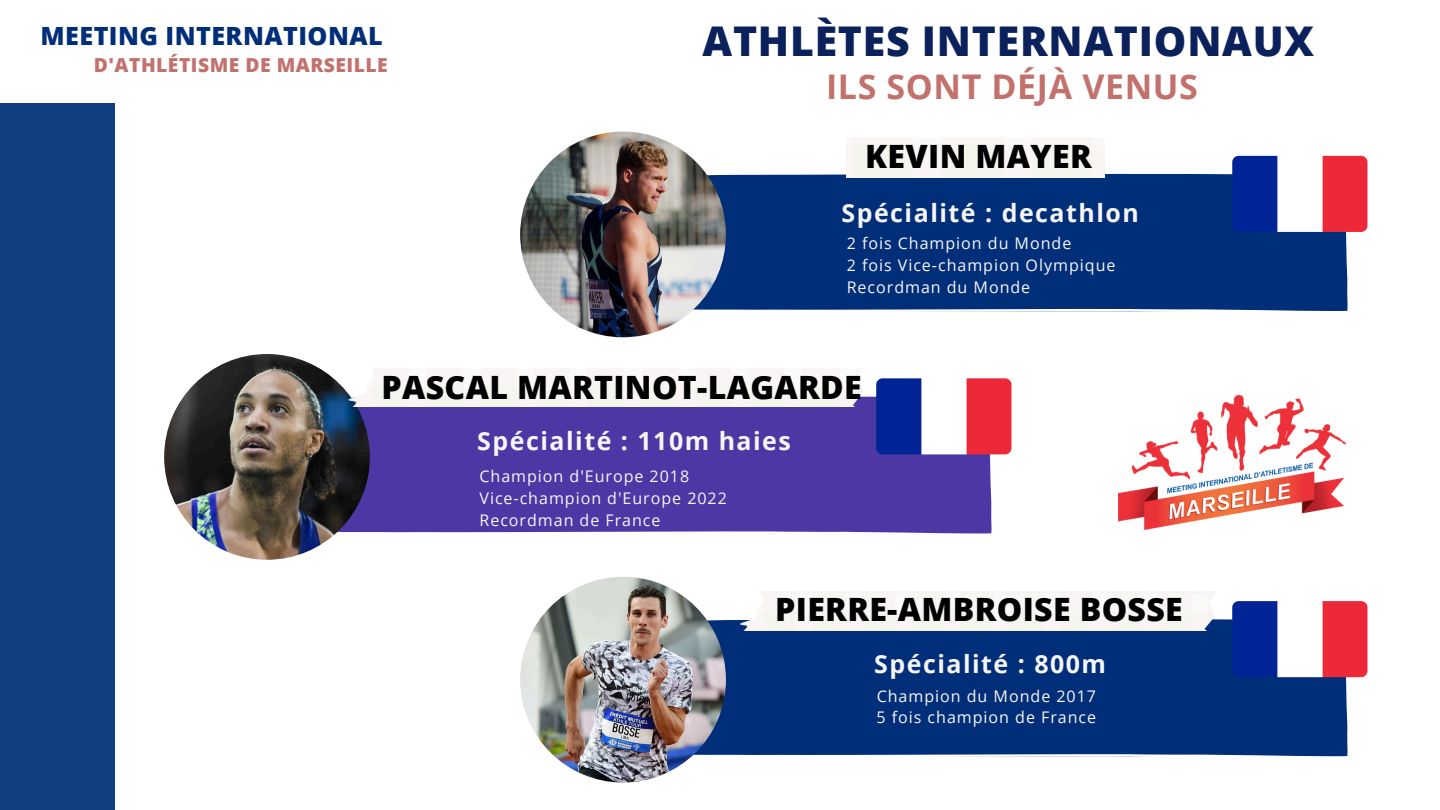
<style>
.page{position:relative;width:1440px;height:810px;background:#fff}
.page>*{position:absolute;margin:0;border:0;box-sizing:border-box;transform-origin:0 0}
.t1{font:800 41px "Open Sans";letter-spacing:.02em;color:#0b215b}
.t2{font:700 34px "Open Sans";letter-spacing:.02em;color:#c2716d}
.t3{font:800 32.1px "Open Sans";letter-spacing:.01em;color:#000}
.t4{font:800 25.1px "Open Sans";letter-spacing:.02em;color:#012e78}
.t5{font:700 25px "Open Sans";letter-spacing:.06em;color:#f6f6f6}
.t6{font:800 19.3px "Open Sans";letter-spacing:.025em;color:#c2716d}
.t7{font:16.1px "Open Sans";letter-spacing:.06em;color:#f6f6f6}
.t8{font:16px "Open Sans";letter-spacing:.06em;color:#f6f6f6}
</style>
<div class="page">
<div style="left:336px;top:396px;width:658px;height:138px;background:#4d37a4"></div>
<img style="left:876px;top:378px;width:135px;height:76px;border-radius:6px">
<img style="left:164px;top:354px;width:206px;height:206px;border-radius:50%">
<div style="left:694px;top:617px;width:656px;height:140px;background:#012e78"></div>
<img style="left:1232px;top:601px;width:135px;height:76px;border-radius:6px">
<img style="left:520px;top:577px;width:206px;height:206px;border-radius:50%">
<div style="left:342px;top:373px;width:531px;height:33px;background:#faf5f5"></div>
<div style="left:734px;top:591px;width:489px;height:39px;background:#faf5f5"></div>
<div style="left:692px;top:171px;width:656px;height:141px;background:#012e78"></div>
<img style="left:1232px;top:156px;width:135px;height:76px;border-radius:6px">
<img style="left:520px;top:132px;width:206px;height:205px;border-radius:50%">
<div style="left:847px;top:144px;width:258px;height:33px;background:#f5f5f0"></div>
<img style="left:1119px;top:395px;width:226px;height:134px">
<div style="left:0;top:0;width:114px;height:810px;background:#113e80"></div>
<div style="left:0;top:0;width:430px;height:103px;background:#fff"></div>
<p class="t4" style="left:41px;top:18px;width:344px">MEETING INTERNATIONAL</p>
<h4 class="t6" style="left:94px;top:52px;width:296px">D'ATHLÉTISME DE MARSEILLE</h4>
<p class="t1" style="left:703px;top:13px;width:613px">ATHLÈTES INTERNATIONAUX</p>
<p class="t2" style="left:826px;top:63px;width:373px">ILS SONT DÉJÀ VENUS</p>
<p class="t3" style="left:865px;top:133px;width:228px">KEVIN MAYER</p>
<p class="t5" style="left:842px;top:195px;width:299px">Spécialité : decathlon</p>
<p class="t8" style="left:847px;top:232px;width:226px">2 fois Champion du Monde</p>
<p class="t8" style="left:847px;top:254px;width:270px">2 fois Vice-champion Olympique</p>
<p class="t8" style="left:847px;top:276px;width:185px">Recordman du Monde</p>
<p class="t3" style="left:382px;top:365px;width:482px">PASCAL MARTINOT-LAGARDE</p>
<p class="t5" style="left:477px;top:423px;width:315px">Spécialité : 110m haies</p>
<h2 class="t8" style="left:479px;top:465px;width:211px">Champion d'Europe 2018</h2>
<p class="t8" style="left:479px;top:487px;width:249px">Vice-champion d'Europe 2022</p>
<h4 class="t8" style="left:479px;top:509px;width:183px">Recordman de France</h4>
<p class="t3" style="left:775px;top:587px;width:409px">PIERRE-AMBROISE BOSSE</p>
<p class="t5" style="left:874px;top:646px;width:233px">Spécialité : 800m</p>
<p class="t7" style="left:877px;top:685px;width:221px">Champion du Monde 2017</p>
<h2 class="t7" style="left:877px;top:706px;width:221px">5 fois champion de France</h2>
</div>
